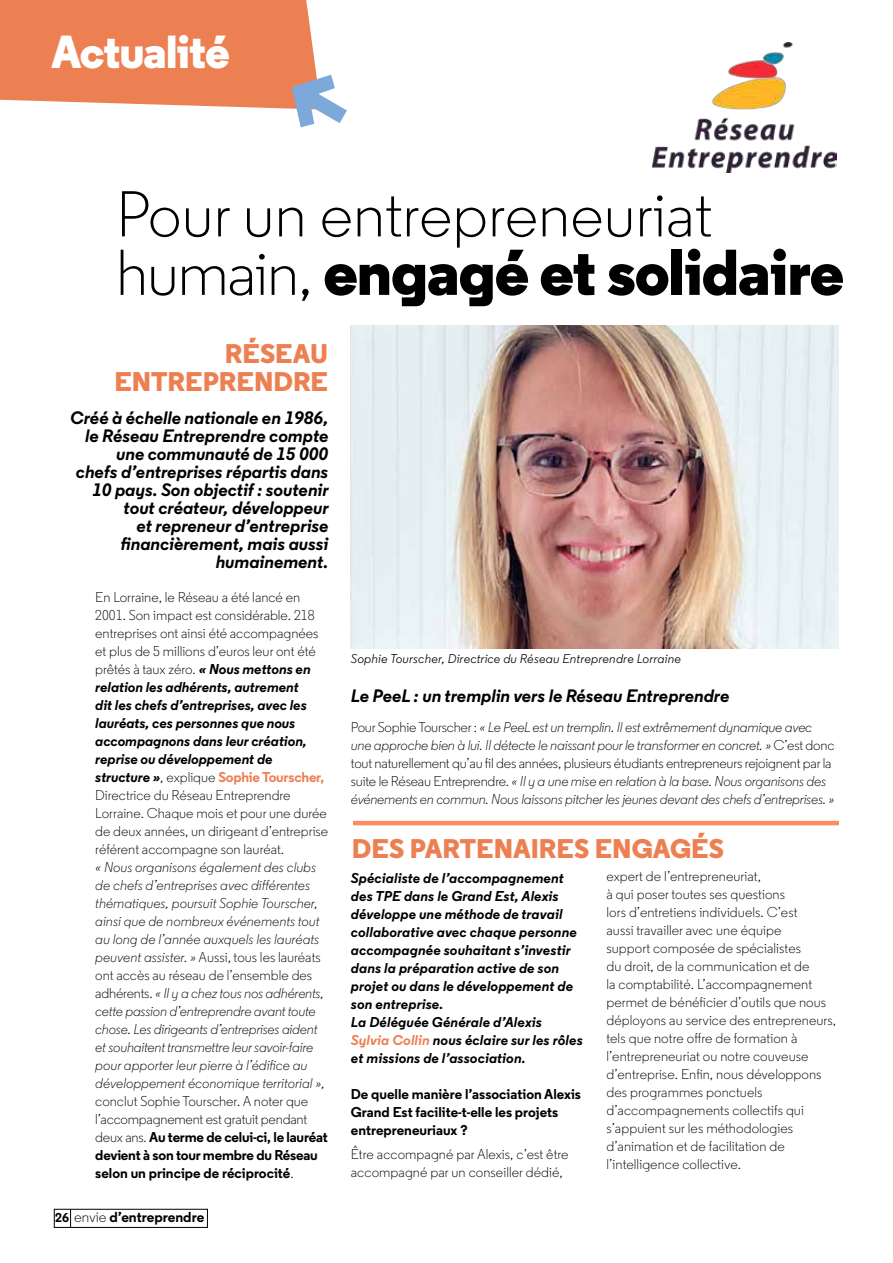
<style>
.page{position:relative;width:893px;height:1263px;background:#fff}
.page>*{position:absolute;margin:0;border:0;box-sizing:border-box;transform-origin:0 0}
.t1{font:300 64.5px/58.5px "Regular";color:#000}
.t2{font:800 46.35px "Regular";letter-spacing:-.025em;color:#fff}
.t3{font:800 27px/28.5px "Regular";color:#ed8052;text-align:right}
.t4{font:italic 700 18px/18px "Regular";color:#000;text-align:right}
.t5{font:700 14.55px "Regular";color:#000}
.t6{font:300 14.25px/18px "Regular";letter-spacing:.005em;color:#000}
.t7{font:italic 300 14.25px/18px "Regular";letter-spacing:-.015em;color:#000}
.t8{font:italic 700 14.25px/18px "Regular";letter-spacing:.01em;color:#000}
.t9{font:700 14.25px/18px "Regular";color:#000}
.t10{font:italic 12.75px "Regular";letter-spacing:.015em;color:#000}
.s1{font-weight:800}
.s2{font-weight:700;font-style:italic}
.s3{font-style:italic}
.s4{font-weight:700;color:#ed8052}
.s5{font-style:normal}
.s6{font-weight:300}
.s7{font-size:12.9px}
.s8{font-weight:300;font-size:15px}
.s9{color:#ed8052}
</style>
<div class="page">
<img style="left:351px;top:325px;width:488px;height:323px">
<hr style="left:353px;top:821px;width:486px;height:4px;background:#ff8b5f">
<img style="left:653px;top:42px;width:183px;height:130px">
<div style="left:54px;top:1209px;width:154px;height:19px;border:1px solid #000"></div>
<svg style="left:70px;top:1209px;width:1px;height:18px"></svg>
<svg style="left:0;top:0;width:321px;height:110px;background:#ee895e"></svg>
<h2 class="t2" style="left:51px;top:22px;width:180px">Actualité</h2>
<h1 class="t1" style="left:116px;top:185px;width:729px">Pour un entrepreneuriat humain, <span class="s1">engagé et solidaire</span></h1>
<h3 class="t3" style="left:114px;top:339px;width:215px">RÉSEAU<br>ENTREPRENDRE</h3>
<p class="t4" style="left:70px;top:408px;width:260px">Créé à échelle nationale en 1986, le Réseau Entreprendre compte une communauté de 15 000<br>chefs d’entreprises répartis dans<br>10 pays. Son objectif : soutenir tout créateur, développeur<br>et repreneur d’entreprise financièrement, mais aussi humainement.</p>
<p class="t6" style="left:95px;top:588px;width:234px">En Lorraine, le Réseau a été lancé en 2001. Son impact est considérable. 218 entreprises ont ainsi été accompagnées et plus de 5 millions d’euros leur ont été prêtés à taux zéro. <span class="s2">« Nous mettons en relation les adhérents, autrement<br>dit les chefs d’entreprises, avec les lauréats, ces personnes que nous accompagnons dans leur création, reprise ou développement de structure »</span><span class="s3">,</span> explique <span class="s4">Sophie Tourscher, </span>Directrice du Réseau Entreprendre Lorraine. Chaque mois et pour une durée de deux années, un dirigeant d’entreprise référent accompagne son lauréat.</p>
<p class="t7" style="left:95px;top:858px;width:231px">« Nous organisons également des clubs de chefs d’entreprises avec différentes thématiques, poursuit Sophie Tourscher, ainsi que de nombreux événements tout au long de l’année auxquels les lauréats peuvent assister. » <span class="s5">Aussi, tous les lauréats ont accès au réseau de l’ensemble des adhérents.</span> « Il y a chez tous nos adhérents, cette passion d’entreprendre avant toute chose. Les dirigeants d’entreprises aident et souhaitent transmettre leur savoir-faire pour apporter leur pierre à l’édifice au développement économique territorial »,</p>
<p class="t9" style="left:95px;top:1092px;width:234px"><span class="s6">conclut Sophie Tourscher. A noter que l’accompagnement est gratuit pendant deux ans.</span> Au terme de celui-ci, le lauréat devient à son tour membre du Réseau selon un principe de réciprocité<span class="s6">.</span></p>
<p class="t5" style="left:55px;top:1208px;width:151px"><span class="s7">26</span> <span class="s8">envie</span> d’entreprendre</p>
<p class="t10" style="left:351px;top:651px;width:332px">Sophie Tourscher, Directrice du Réseau Entreprendre Lorraine</p>
<p class="t4" style="left:351px;top:687px;width:380px">Le PeeL : un tremplin vers le Réseau Entreprendre</p>
<p class="t7" style="left:351px;top:719px;width:485px"><span class="s5">Pour Sophie Tourscher :</span> « Le PeeL est un tremplin. Il est extrêmement dynamique avec une approche bien à lui. Il détecte le naissant pour le transformer en concret. » <span class="s5">C’est donc tout naturellement qu’au fil des années, plusieurs étudiants entrepreneurs rejoignent par la suite le Réseau Entreprendre.</span> « Il y a une mise en relation à la base. Nous organisons des événements en commun. Nous laissons pitcher les jeunes devant des chefs d’entreprises. »</p>
<h3 class="t3" style="left:352px;top:835px;width:374px">DES PARTENAIRES ENGAGÉS</h3>
<p class="t8" style="left:351px;top:869px;width:233px">Spécialiste de l’accompagnement des TPE dans le Grand Est, Alexis développe une méthode de travail collaborative avec chaque personne accompagnée souhaitant s’investir dans la préparation active de son projet ou dans le développement de son entreprise.<br>La Déléguée Générale d’Alexis<br><span class="s9">Sylvia Collin</span> nous éclaire sur les rôles et missions de l’association.</p>
<p class="t9" style="left:351px;top:1085px;width:232px">De quelle manière l’association Alexis<br>Grand Est facilite-t-elle les projets entrepreneuriaux ?</p>
<p class="t6" style="left:351px;top:1145px;width:219px">Être accompagné par Alexis, c’est être accompagné par un conseiller dédié,</p>
<p class="t6" style="left:606px;top:868px;width:231px">expert de l’entrepreneuriat,<br>à qui poser toutes ses questions<br>lors d’entretiens individuels. C’est<br>aussi travailler avec une équipe<br>support composée de spécialistes<br>du droit, de la communication et de<br>la comptabilité. L’accompagnement permet de bénéficier d’outils que nous déployons au service des entrepreneurs, tels que notre offre de formation à l’entrepreneuriat ou notre couveuse d’entreprise. Enfin, nous développons des programmes ponctuels d’accompagnements collectifs qui s’appuient sur les méthodologies d’animation et de facilitation de l’intelligence collective.</p>
</div>
